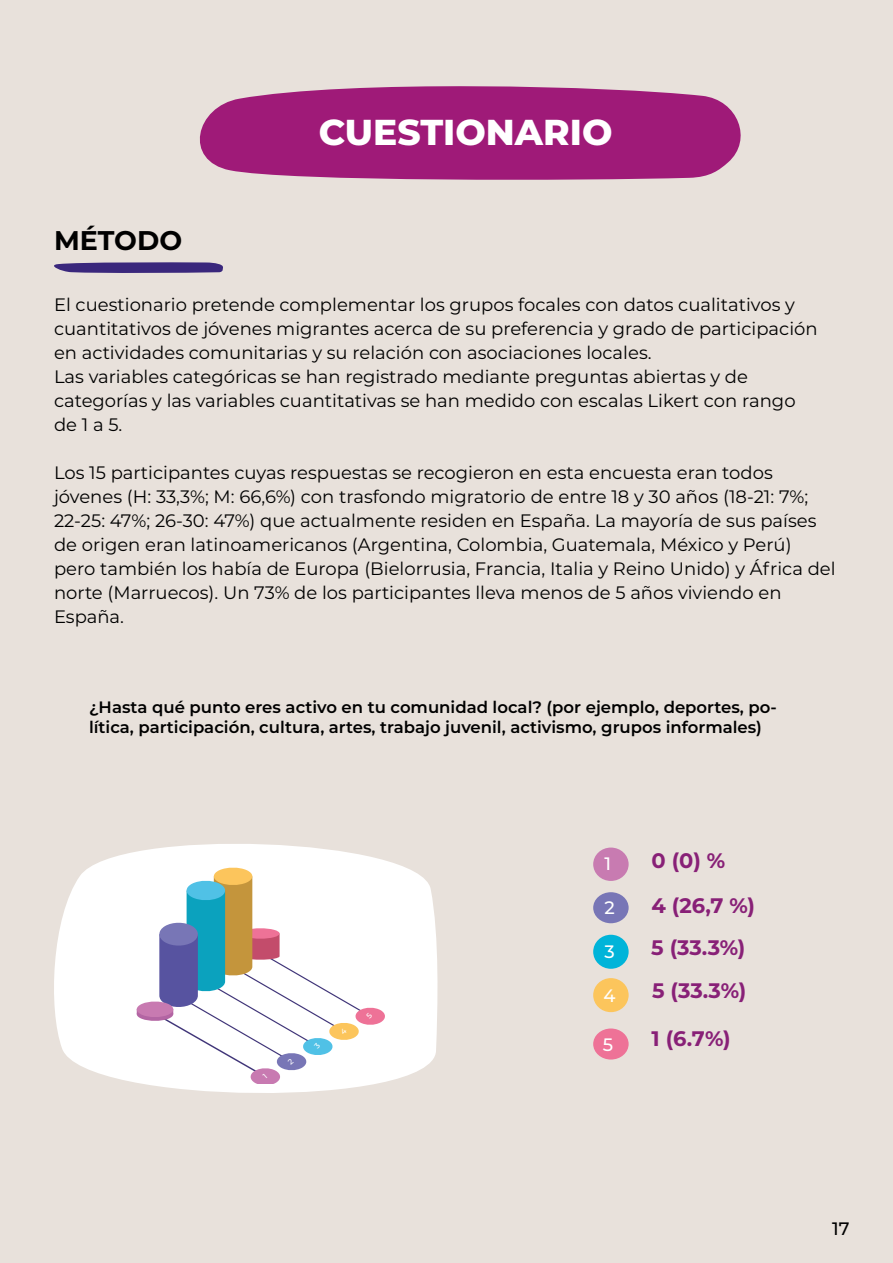
<style>
.page{position:relative;width:893px;height:1263px;background:#fff}
.page>*{position:absolute;margin:0;border:0;box-sizing:border-box;transform-origin:0 0}
.t1{font:800 36px "Montserrat";color:#fff}
.t2{font:700 27px "Montserrat";color:#000}
.t3{font:700 21px/44.7px "Montserrat";color:#882077}
.t4{font:18px/24px "Montserrat";color:#000}
.t5{font:500 18px "Montserrat";color:#fff}
.t6{font:500 18px "Montserrat";color:#000}
.t7{font:600 16.5px/19.8px "Montserrat";color:#000}
</style>
<div class="page">
<div style="left:0;top:0;width:892px;height:1263px;background:#e8e1db"></div>
<svg style="left:199px;top:86px;width:542px;height:94px;fill:#9f1a78"></svg>
<svg style="left:54px;top:262px;width:169px;height:11px"></svg>
<div style="left:593px;top:847px;width:36px;height:34px;background:#c87bb1;border-radius:50%"></div>
<div style="left:593px;top:892px;width:36px;height:31px;background:#7876b6;border-radius:50%"></div>
<div style="left:593px;top:935px;width:36px;height:34px;background:#00b4d9;border-radius:50%"></div>
<div style="left:593px;top:1028px;width:36px;height:31px;background:#ee7297;border-radius:50%"></div>
<div style="left:593px;top:978px;width:36px;height:34px;background:#fcc55c;border-radius:50%"></div>
<svg style="left:54px;top:844px;width:384px;height:249px;fill:#fff"></svg>
<svg style="left:135px;top:867px;width:251px;height:217px"></svg>
<h2 class="t2" style="left:54px;top:221px;width:130px">MÉTODO</h2>
<h1 class="t1" style="left:319px;top:106px;width:295px">CUESTIONARIO</h1>
<p class="t4" style="left:54px;top:292px;width:765px">El cuestionario pretende complementar los grupos focales con datos cualitativos y cuantitativos de jóvenes migrantes acerca de su preferencia y grado de participación en actividades comunitarias y su relación con asociaciones locales.<br>Las variables categóricas se han registrado mediante preguntas abiertas y de categorías y las variables cuantitativas se han medido con escalas Likert con rango de 1 a 5.</p>
<p class="t4" style="left:54px;top:460px;width:783px">Los 15 participantes cuyas respuestas se recogieron en esta encuesta eran todos jóvenes (H: 33,3%; M: 66,6%) con trasfondo migratorio de entre 18 y 30 años (18-21: 7%; 22-25: 47%; 26-30: 47%) que actualmente residen en España. La mayoría de sus países de origen eran latinoamericanos (Argentina, Colombia, Guatemala, México y Perú) pero también los había de Europa (Bielorrusia, Francia, Italia y Reino Unido) y África del norte (Marruecos). Un 73% de los participantes lleva menos de 5 años viviendo en España.</p>
<p class="t7" style="left:89px;top:697px;width:689px">¿Hasta qué punto eres activo en tu comunidad local? (por ejemplo, deportes, po&shy;lítica, participación, cultura, artes, trabajo juvenil, activismo, grupos informales)</p>
<p class="t5" style="left:604px;top:851px;width:8px">1</p>
<p class="t5" style="left:604px;top:895px;width:12px">2</p>
<p class="t5" style="left:604px;top:939px;width:12px">3</p>
<p class="t5" style="left:603px;top:983px;width:14px">4</p>
<p class="t5" style="left:603px;top:1032px;width:12px">5</p>
<p class="t3" style="left:651px;top:837px;width:105px">0 (0) %<br>4 (26,7 %)</p>
<p class="t3" style="left:651px;top:925px;width:96px;line-height:43.5px">5 (33.3%)<br>5 (33.3%)</p>
<p class="t3" style="left:651px;top:1015px;width:81px">1 (6.7%)</p>
<p class="t6" style="left:832px;top:1215px;width:19px">17</p>
</div>
